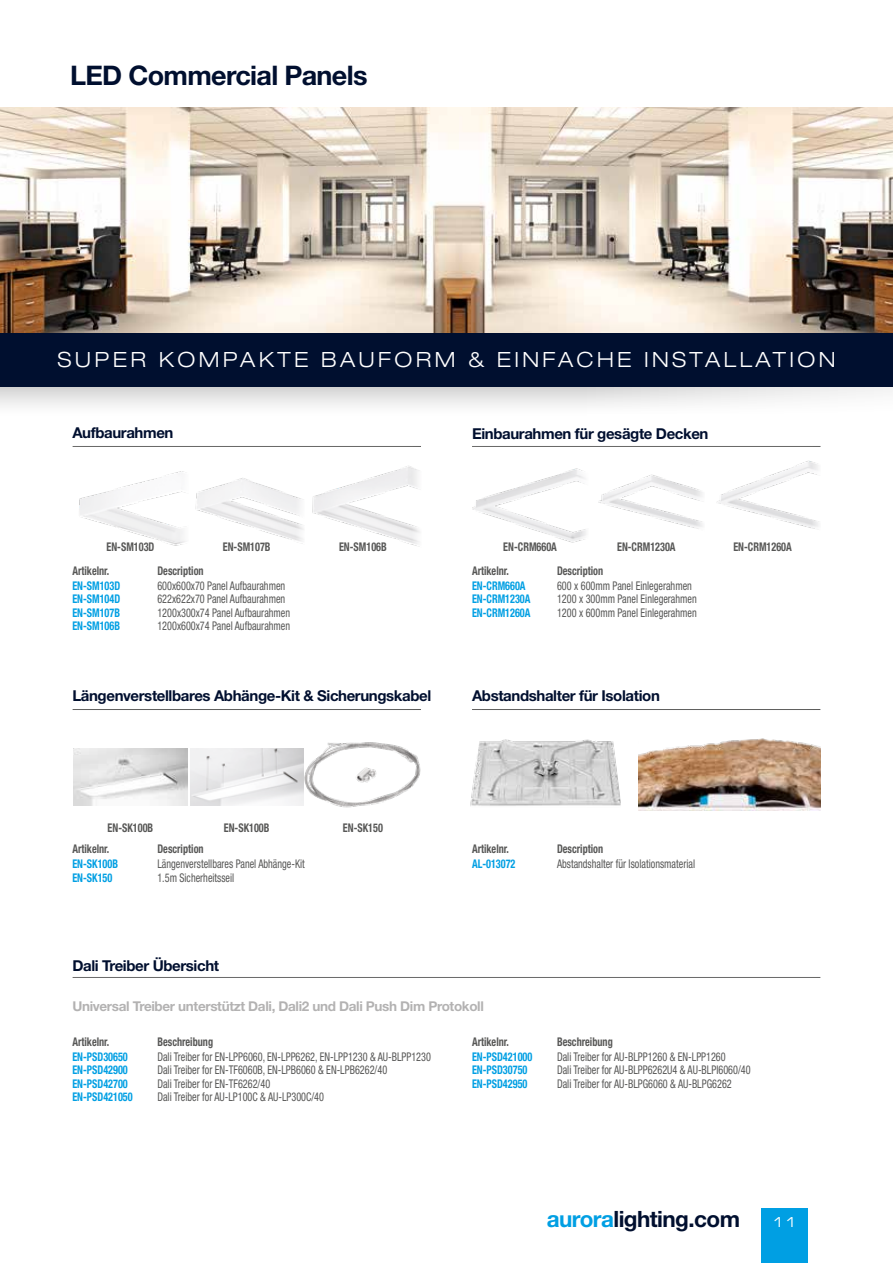
<style>
.page{position:relative;width:893px;height:1263px;background:#fff}
.page>*{position:absolute;margin:0;border:0;box-sizing:border-box;transform-origin:0 0}
.t1{font:700 27px "Helvetica Neue LT Std";letter-spacing:-.025em;color:#000f2f}
.t2{font:700 22.5px "Helvetica Neue LT Std";letter-spacing:-.025em;color:#000f2f}
.t3{font:300 expanded 21px "Helvetica Neue LT Std";letter-spacing:.16em;color:#fff}
.t4{font:700 15px "Helvetica Neue LT Std";letter-spacing:-.025em;color:#000f2f}
.t5{font:700 13.5px "Helvetica Neue LT Std";letter-spacing:-.025em;color:#b3b2b2}
.t6{font:expanded 13.5px "Square 721 BT";color:#fff}
.t7{font:condensed 12px "Helvetica Neue LT Std";color:#575756;scale:.85 1}
.t8{font:700 condensed 12px "Helvetica Neue LT Std";color:#575756;scale:.85 1}
.t9{font:700 condensed 12px "Helvetica Neue LT Std";color:#009fe3;scale:.85 1}
.t10{font:700 condensed 12px "Helvetica Neue LT Std";color:#575756;scale:.85 1}
.s1{color:#009fe3}
</style>
<div class="page">
<div style="left:761px;top:1208px;width:47px;height:55px;background:#009fe3"></div>
<div style="left:0;top:386px;width:893px;height:53px;background:linear-gradient(to bottom,#e2e2e2,#fff)"></div>
<div style="left:0;top:333px;width:893px;height:53px;background:#000f2f"></div>
<img style="left:312px;top:466px;width:108px;height:81px">
<img style="left:195px;top:478px;width:109px;height:66px">
<img style="left:79px;top:471px;width:107px;height:75px">
<div style="left:71px;top:443px;width:353px;height:5px;background:#000;opacity:.75"></div>
<img style="left:717px;top:461px;width:102px;height:68px">
<img style="left:598px;top:474px;width:105px;height:55px">
<img style="left:472px;top:468px;width:114px;height:75px">
<div style="left:471px;top:443px;width:352px;height:5px;background:#000;opacity:.75"></div>
<img style="left:0;top:108px;width:893px;height:225px">
<hr style="left:71px;top:707px;width:353px;height:4px;background:#000;opacity:.75">
<hr style="left:471px;top:707px;width:352px;height:4px;background:#000;opacity:.75">
<img style="left:470px;top:739px;width:151px;height:67px">
<img style="left:639px;top:738px;width:182px;height:72px">
<img style="left:305px;top:742px;width:116px;height:66px">
<div style="left:71px;top:974px;width:752px;height:5px;background:#000;opacity:.75"></div>
<img style="left:74px;top:748px;width:113px;height:58px">
<img style="left:190px;top:748px;width:113px;height:57px">
<h1 class="t1" style="left:70px;top:58px;width:299px">LED Commercial Panels</h1>
<h3 class="t3" style="left:58px;top:347px;width:779px">SUPER KOMPAKTE BAUFORM &amp; EINFACHE INSTALLATION</h3>
<p class="t4" style="left:72px;top:424px;width:103px">Aufbaurahmen</p>
<p class="t4" style="left:472px;top:424px;width:238px">Einbaurahmen für gesägte Decken</p>
<p class="t10" style="left:107px;top:540px;width:58px">EN-SM103D</p>
<p class="t8" style="left:223px;top:540px;width:58px">EN-SM107B</p>
<p class="t8" style="left:339px;top:540px;width:58px">EN-SM106B</p>
<p class="t8" style="left:503px;top:540px;width:65px">EN-CRM660A</p>
<p class="t8" style="left:617px;top:540px;width:70px">EN-CRM1230A</p>
<p class="t8" style="left:733px;top:540px;width:70px">EN-CRM1260A</p>
<p class="t8" style="left:72px;top:564px;width:45px">Artikelnr.</p>
<p class="t8" style="left:157px;top:564px;width:56px">Description</p>
<p class="t9" style="left:72px;top:578px;width:58px">EN-SM103D</p>
<p class="t7" style="left:157px;top:579px;width:152px">600x600x70 Panel Aufbaurahmen</p>
<p class="t9" style="left:72px;top:592px;width:58px">EN-SM104D</p>
<p class="t7" style="left:157px;top:592px;width:152px">622x622x70 Panel Aufbaurahmen</p>
<p class="t9" style="left:72px;top:605px;width:58px">EN-SM107B</p>
<p class="t7" style="left:157px;top:606px;width:158px">1200x300x74 Panel Aufbaurahmen</p>
<p class="t9" style="left:72px;top:619px;width:58px">EN-SM106B</p>
<p class="t7" style="left:157px;top:619px;width:158px">1200x600x74 Panel Aufbaurahmen</p>
<p class="t8" style="left:472px;top:564px;width:45px">Artikelnr.</p>
<p class="t8" style="left:557px;top:564px;width:56px">Description</p>
<p class="t9" style="left:472px;top:578px;width:65px">EN-CRM660A</p>
<p class="t7" style="left:557px;top:579px;width:160px">600 x 600mm Panel Einlegerahmen</p>
<p class="t9" style="left:472px;top:592px;width:70px">EN-CRM1230A</p>
<p class="t7" style="left:557px;top:592px;width:166px">1200 x 300mm Panel Einlegerahmen</p>
<p class="t9" style="left:472px;top:605px;width:70px">EN-CRM1260A</p>
<p class="t7" style="left:557px;top:606px;width:166px">1200 x 600mm Panel Einlegerahmen</p>
<p class="t4" style="left:72px;top:687px;width:360px">Längenverstellbares Abhänge-Kit &amp; Sicherungskabel</p>
<p class="t4" style="left:472px;top:687px;width:189px">Abstandshalter für Isolation</p>
<p class="t8" style="left:108px;top:820px;width:55px">EN-SK100B</p>
<p class="t8" style="left:224px;top:820px;width:55px">EN-SK100B</p>
<p class="t8" style="left:343px;top:820px;width:49px">EN-SK150</p>
<p class="t8" style="left:72px;top:842px;width:45px">Artikelnr.</p>
<p class="t8" style="left:157px;top:842px;width:56px">Description</p>
<p class="t9" style="left:72px;top:856px;width:55px">EN-SK100B</p>
<p class="t7" style="left:157px;top:857px;width:175px">Längenverstellbares Panel Abhänge-Kit</p>
<p class="t9" style="left:72px;top:870px;width:49px">EN-SK150</p>
<p class="t7" style="left:157px;top:870px;width:92px">1.5m Sicherheitsseil</p>
<p class="t4" style="left:72px;top:956px;width:148px">Dali Treiber Übersicht</p>
<p class="t8" style="left:472px;top:842px;width:45px">Artikelnr.</p>
<p class="t8" style="left:557px;top:842px;width:56px">Description</p>
<p class="t9" style="left:472px;top:856px;width:53px">AL-013072</p>
<p class="t7" style="left:557px;top:857px;width:164px">Abstandshalter für Isolationsmaterial</p>
<p class="t5" style="left:72px;top:997px;width:413px">Universal Treiber unterstützt Dali, Dali2 und Dali Push Dim Protokoll</p>
<p class="t8" style="left:72px;top:1034px;width:45px">Artikelnr.</p>
<p class="t8" style="left:157px;top:1034px;width:67px">Beschreibung</p>
<p class="t9" style="left:72px;top:1049px;width:67px">EN-PSD30650</p>
<p class="t7" style="left:157px;top:1050px;width:323px">Dali Treiber for EN-LPP6060, EN-LPP6262, EN-LPP1230 &amp; AU-BLPP1230</p>
<p class="t9" style="left:72px;top:1063px;width:67px">EN-PSD42900</p>
<p class="t7" style="left:157px;top:1063px;width:272px">Dali Treiber for EN-TF6060B, EN-LPB6060 &amp; EN-LPB6262/40</p>
<p class="t9" style="left:72px;top:1076px;width:67px">EN-PSD42700</p>
<p class="t7" style="left:157px;top:1077px;width:134px">Dali Treiber for EN-TF6262/40</p>
<p class="t9" style="left:72px;top:1090px;width:73px">EN-PSD421050</p>
<p class="t7" style="left:157px;top:1090px;width:198px">Dali Treiber for AU-LP100C &amp; AU-LP300C/40</p>
<p class="t8" style="left:472px;top:1034px;width:45px">Artikelnr.</p>
<p class="t8" style="left:557px;top:1034px;width:67px">Beschreibung</p>
<p class="t9" style="left:472px;top:1049px;width:73px">EN-PSD421000</p>
<p class="t7" style="left:557px;top:1050px;width:200px">Dali Treiber for AU-BLPP1260 &amp; EN-LPP1260</p>
<p class="t9" style="left:472px;top:1063px;width:67px">EN-PSD30750</p>
<p class="t7" style="left:557px;top:1063px;width:229px">Dali Treiber for AU-BLPP6262U4 &amp; AU-BLPI6060/40</p>
<p class="t9" style="left:472px;top:1076px;width:67px">EN-PSD42950</p>
<p class="t7" style="left:557px;top:1077px;width:207px">Dali Treiber for AU-BLPG6060 &amp; AU-BLPG6262</p>
<h2 class="t2" style="left:547px;top:1205px;width:195px"><span class="s1">aurora</span>lighting.com</h2>
<p class="t6" style="left:772px;top:1214px;width:27px">11</p>
</div>
